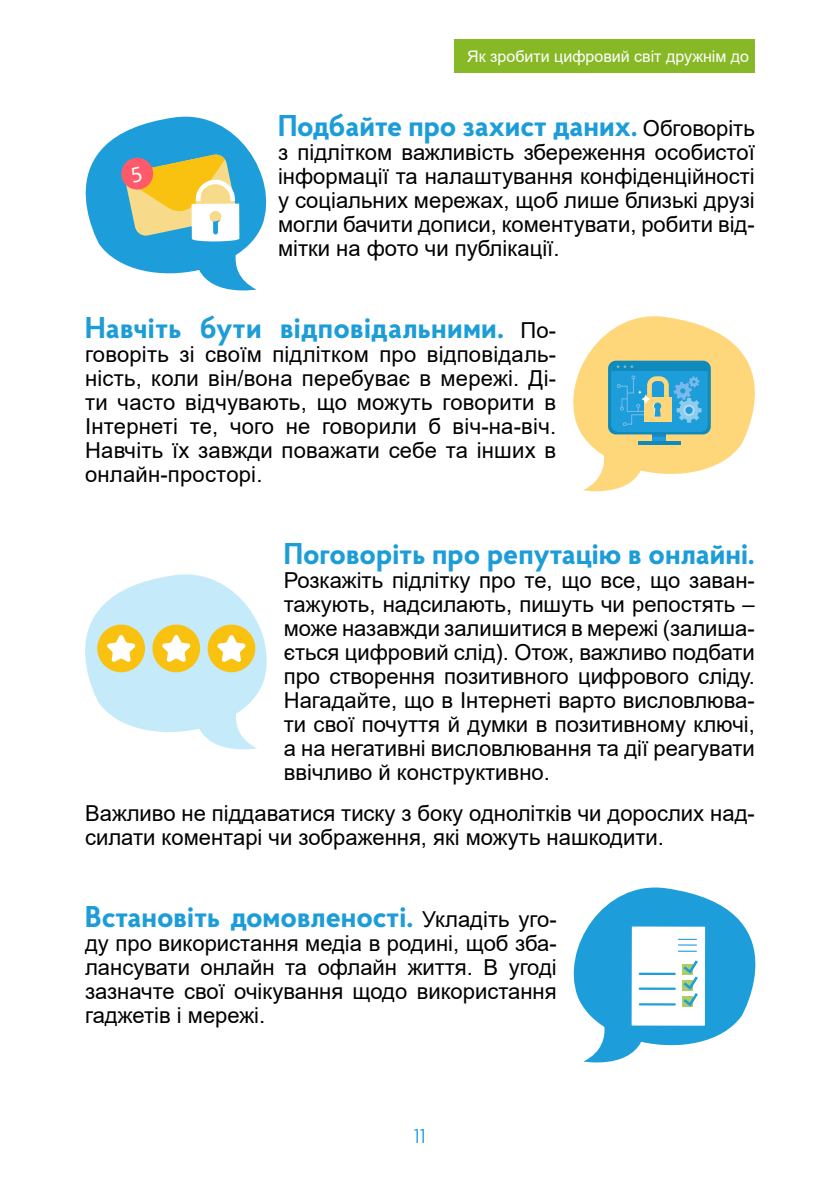
<style>
.page{position:relative;width:840px;height:1191px;background:#fff}
.page>*{position:absolute;margin:0;border:0;box-sizing:border-box;transform-origin:0 0}
.t1{font:700 30px "Proba Pro";color:#1d9dd8}
.t2{font:22px/24px "Arial";color:#000;text-align:justify}
.t3{font:20px "Proba Pro";color:#1d9dd8}
.t4{font:16px "Arial";color:#fff}
.s1{font-family:"Arial";font-weight:400;font-size:22px;color:#000}
</style>
<div class="page">
<div style="left:454px;top:40px;width:300px;height:33px;background:#87b826"></div>
<svg style="left:85px;top:574px;width:181px;height:176px"></svg>
<svg style="left:573px;top:316px;width:181px;height:176px"></svg>
<svg style="left:573px;top:887px;width:182px;height:176px"></svg>
<svg style="left:86px;top:116px;width:180px;height:175px"></svg>
<p class="t4" style="left:467px;top:45px;width:283px">Як зробити цифровий світ дружнім до</p>
<h1 class="t1" style="left:278px;top:105px;width:478px">Подбайте про захист даних. <span class="s1">Обговоріть</span></h1>
<p class="t2" style="left:278px;top:140px;width:478px">з підлітком важливість збереження особистої інформації та налаштування конфіденційності у соціальних мережах, щоб лише близькі друзі могли бачити дописи, коментувати, робити від&shy;мітки на фото чи публікації.</p>
<h1 class="t1" style="left:85px;top:307px;width:472px">Навчіть бути відповідальними. <span class="s1">По-</span></h1>
<p class="t2" style="left:85px;top:342px;width:472px">говоріть зі своїм підлітком про відповідаль&shy;ність, коли він/вона перебуває в мережі. Ді&shy;ти часто відчувають, що можуть говорити в Інтернеті те, чого не говорили б віч-на-віч.<br>Навчіть їх завжди поважати себе та інших в онлайн-просторі.</p>
<h1 class="t1" style="left:283px;top:533px;width:472px">Поговоріть про репутацію в онлайні.</h1>
<p class="t2" style="left:283px;top:568px;width:472px">Розкажіть підлітку про те, що все, що заван&shy;тажують, надсилають, пишуть чи репостять – може назавжди залишитися в мережі (залиша&shy;ється цифровий слід). Отож, важливо подбати про створення позитивного цифрового сліду.<br>Нагадайте, що в Інтернеті варто висловлюва&shy;ти свої почуття й думки в позитивному ключі, а на негативні висловлювання та дії реагувати ввічливо й конструктивно.</p>
<p class="t2" style="left:85px;top:801px;width:670px">Важливо не піддаватися тиску з боку однолітків чи дорослих над&shy;силати коментарі чи зображення, які можуть нашкодити.</p>
<h1 class="t1" style="left:85px;top:896px;width:473px">Встановіть домовленості. <span class="s1">Укладіть уго-</span></h1>
<p class="t2" style="left:85px;top:931px;width:473px">ду про використання медіа в родині, щоб зба&shy;лансувати онлайн та офлайн життя. В угоді зазначте свої очікування щодо використання гаджетів і мережі.</p>
<p class="t3" style="left:413px;top:1123px;width:14px">11</p>
</div>
